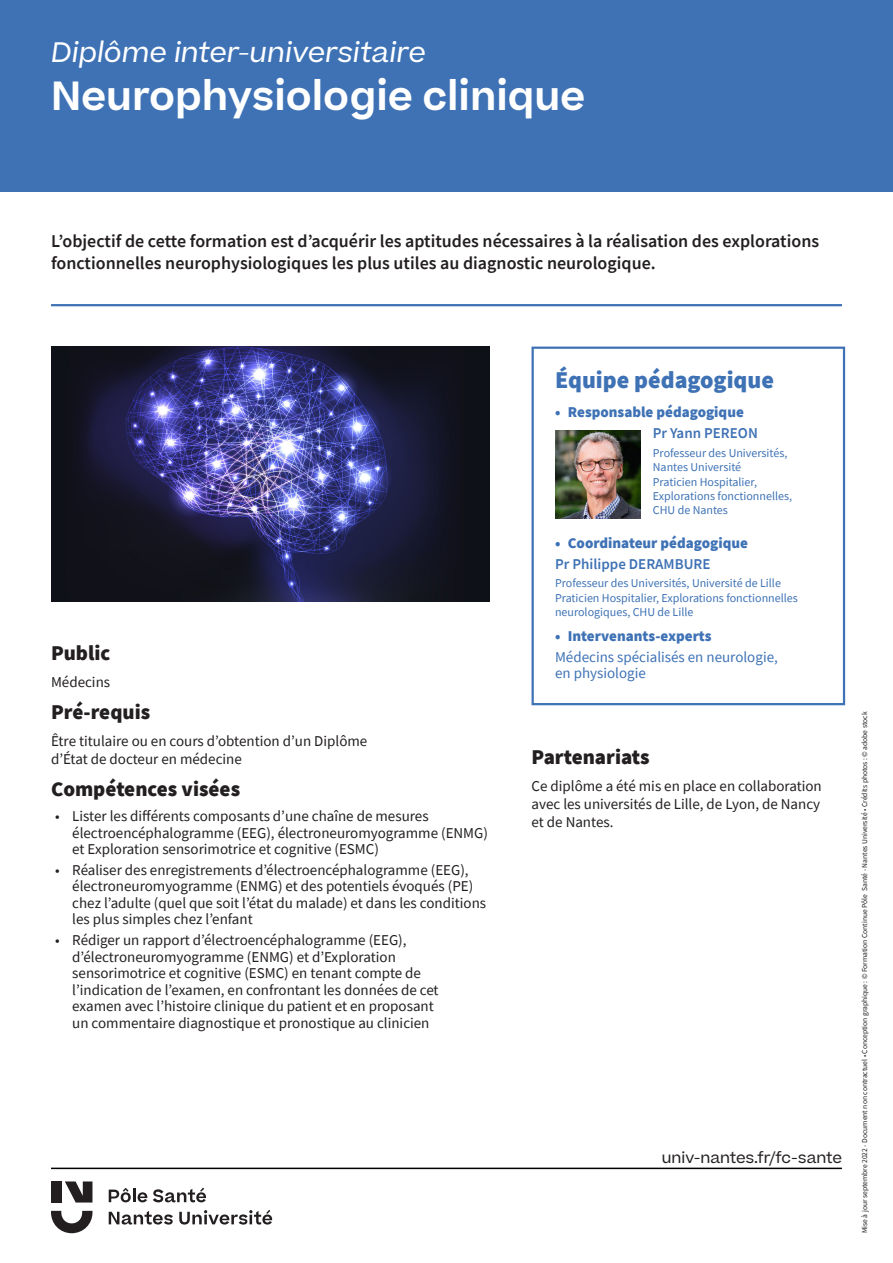
<style>
.page{position:relative;width:893px;height:1263px;background:#fff}
.page>*{position:absolute;margin:0;border:0;box-sizing:border-box;transform-origin:0 0}
.Gros_titre{font:600 39px "Beatrice";color:#fff}
.Section{font:italic 27px "Beatrice";color:#fff}
.Équipe_péda{font:900 24px "Source Sans Pro";color:#3e72b5}
.Titre{font:900 21px "Source Sans Pro";color:#231f20}
.Intro{font:600 18px/21.6px "Source Sans Pro";color:#231f20}
.Info{font:15px/16.5px "Source Sans Pro";color:#231f20}
.t1{font:900 15px "Source Sans Pro";color:#3e72b5}
.Info_péda{font:15px/16.5px "Source Sans Pro";color:#3e72b5}
.Nom_péda{font:600 15px "Source Sans Pro";color:#3e72b5}
.t2{font:15px "Beatrice";color:#231f20}
.Profession_péda{font:12px/14.4px "Source Sans Pro";color:#3e72b5}
.t3{font:7.5px "Source Sans Pro";color:#231f20}
</style>
<div class="page">
<div style="left:0;top:0;width:893px;height:191px;background:#3e72b5"></div>
<img style="left:51px;top:347px;width:438px;height:255px">
<img style="left:555px;top:431px;width:85px;height:88px">
<hr style="left:51px;top:1167px;width:791px;height:2px;background:#000">
<svg style="left:51px;top:1211px;width:41px;height:22px"></svg>
<svg style="left:65px;top:1181px;width:27px;height:21px"></svg>
<div style="left:51px;top:1181px;width:10px;height:21px;background:#231f20"></div>
<svg style="left:109px;top:1211px;width:64px;height:13px"></svg>
<svg style="left:179px;top:1210px;width:93px;height:14px"></svg>
<svg style="left:109px;top:1188px;width:38px;height:14px"></svg>
<svg style="left:153px;top:1187px;width:53px;height:15px"></svg>
<hr style="left:51px;top:304px;width:791px;height:2px;background:#3e72b5">
<div style="left:531px;top:347px;width:314px;height:358px;border:2px solid #3e72b5"></div>
<p class="Section" style="left:51px;top:35px;width:376px">Diplôme inter-universitaire</p>
<p class="Gros_titre" style="left:51px;top:70px;width:536px">Neurophysiologie clinique</p>
<p class="Intro" style="left:51px;top:230px;width:770px">L’objectif de cette formation est d’acquérir les aptitudes nécessaires à la réalisation des explorations fonctionnelles neurophysiologiques les plus utiles au diagnostic neurologique.</p>
<p class="Titre" style="left:51px;top:638px;width:61px">Public</p>
<p class="Info" style="left:51px;top:673px;width:61px">Médecins</p>
<p class="Titre" style="left:51px;top:697px;width:101px">Pré-requis</p>
<p class="Info" style="left:51px;top:731px;width:318px;line-height:18px">Être titulaire ou en cours d’obtention d’un Diplôme d’État de docteur en médecine</p>
<p class="Titre" style="left:51px;top:774px;width:191px">Compétences visées</p>
<p class="Info" style="left:72px;top:808px;width:417px;text-indent:-17px">• Lister les différents composants d’une chaîne de mesures électroencéphalogramme (EEG), électroneuromyogramme (ENMG) et Exploration sensorimotrice et cognitive (ESMC)</p>
<p class="Info" style="left:72px;top:861px;width:415px;text-indent:-17px">• Réaliser des enregistrements d’électroencéphalogramme (EEG), électroneuromyogramme (ENMG) et des potentiels évoqués (PE) chez l’adulte (quel que soit l’état du malade) et dans les conditions les plus simples chez l’enfant</p>
<p class="Info" style="left:72px;top:932px;width:368px;text-indent:-17px">• Rédiger un rapport d’électroencéphalogramme (EEG), d’électroneuromyogramme (ENMG) et d’Exploration sensorimotrice et cognitive (ESMC) en tenant compte de l’indication de l’examen, en confrontant les données de cet examen avec l’histoire clinique du patient et en proposant un commentaire diagnostique et pronostique au clinicien</p>
<p class="Équipe_péda" style="left:555px;top:363px;width:220px">Équipe pédagogique</p>
<p class="t1" style="left:555px;top:402px;width:190px">• Responsable pédagogique</p>
<p class="Nom_péda" style="left:653px;top:423px;width:106px">Pr Yann PEREON</p>
<p class="Profession_péda" style="left:653px;top:445px;width:141px">Professeur des Universités,<br>Nantes Université<br>Praticien Hospitalier,<br>Explorations fonctionnelles,<br>CHU de Nantes</p>
<p class="t1" style="left:555px;top:532px;width:194px">• Coordinateur pédagogique</p>
<p class="Nom_péda" style="left:555px;top:554px;width:157px">Pr Philippe DERAMBURE</p>
<p class="Profession_péda" style="left:555px;top:576px;width:244px">Professeur des Universités, Université de Lille<br>Praticien Hospitalier, Explorations fonctionnelles neurologiques, CHU de Lille</p>
<p class="t1" style="left:555px;top:626px;width:158px">• Intervenants-experts</p>
<p class="Info_péda" style="left:555px;top:648px;width:224px">Médecins spécialisés en neurologie, en physiologie</p>
<p class="Titre" style="left:531px;top:743px;width:120px">Partenariats</p>
<p class="Info" style="left:531px;top:777px;width:292px;line-height:18px;text-align:justify">Ce diplôme a été mis en place en collaboration avec les universités de Lille, de Lyon, de Nancy et de Nantes.</p>
<p class="t2" style="left:662px;top:1147px;width:182px">univ-nantes.fr/fc-sante</p>
<p class="t3" style="left:860px;top:1233px;width:523px;rotate:-90deg">Mise à jour septembre 2022 - Document non contractuel • Conception graphique : © Formation Continue Pôle Santé - Nantes Université • Crédits photos : © adobe stock</p>
</div>
